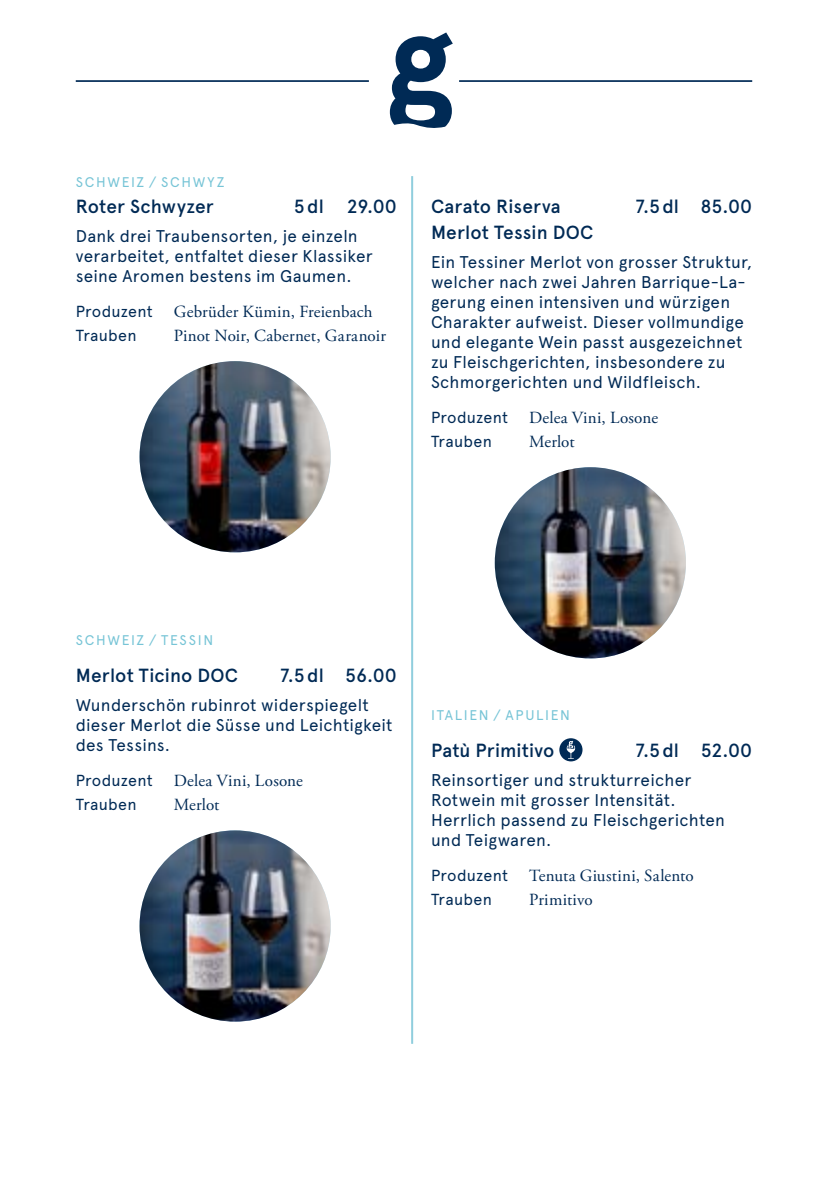
<style>
.page{position:relative;width:828px;height:1180px;background:#fff}
.page>*{position:absolute;margin:0;border:0;box-sizing:border-box;transform-origin:0 0}
.t1{font:500 19px "Apercu Pro";letter-spacing:.01em;color:#002a55}
.t2{font:17px/20px "Apercu Pro";letter-spacing:.015em;color:#002a55}
.t3{font:17px "Adobe Garamond Pro";letter-spacing:.01em;color:#002a55}
.t4{font:16px "Apercu Pro";letter-spacing:.015em;color:#002a55}
.t5{font:14px "Apercu Pro";letter-spacing:.12em;color:#76c4d6}
.s1{font-family:"Apercu Pro";font-size:16px}
</style>
<div class="page">
<hr style="left:76px;top:80px;width:293px;height:2px;background:#002a55">
<hr style="left:459px;top:80px;width:293px;height:2px;background:#002a55">
<svg style="left:390px;top:32px;width:63px;height:96px"></svg>
<img style="left:139px;top:361px;width:192px;height:191px;border-radius:96px">
<img style="left:139px;top:830px;width:192px;height:191px;border-radius:96px">
<img style="left:495px;top:467px;width:191px;height:191px;border-radius:96px">
<div style="left:559px;top:738px;width:23px;height:23px;background:#002a55;border-radius:50%"></div>
<svg style="left:566px;top:740px;width:9px;height:18px"></svg>
<hr style="left:411px;top:176px;width:2px;height:867px;background:#90cedd">
<p class="t5" style="left:76px;top:172px;width:150px">SCHWEIZ / SCHWYZ</p>
<p class="t1" style="left:76px;top:192px;width:140px">Roter Schwyzer</p>
<p class="t1" style="left:294px;top:192px;width:105px">5dl 29.00</p>
<p class="t2" style="left:76px;top:224px;width:299px">Dank drei Traubensorten, je einzeln verarbeitet, entfaltet dieser Klassiker seine Aromen bestens im Gaumen.</p>
<p class="t3" style="left:76px;top:301px;width:298px"><span class="s1">Produzent</span> Gebrüder Kümin, Freienbach</p>
<p class="t4" style="left:76px;top:323px;width:62px">Trauben</p>
<p class="t3" style="left:174px;top:325px;width:214px">Pinot Noir, Cabernet, Garanoir</p>
<p class="t1" style="left:431px;top:192px;width:131px">Carato Riserva</p>
<p class="t1" style="left:635px;top:192px;width:118px">7.5dl 85.00</p>
<p class="t1" style="left:431px;top:218px;width:164px">Merlot Tessin DOC</p>
<p class="t2" style="left:431px;top:250px;width:323px">Ein Tessiner Merlot von grosser Struktur, welcher nach zwei Jahren Barrique-La&shy;gerung einen intensiven und würzigen Charakter aufweist. Dieser vollmundige und elegante Wein passt ausgezeichnet zu Fleischgerichten, insbesondere zu Schmorgerichten und Wildfleisch.</p>
<p class="t3" style="left:431px;top:407px;width:229px"><span class="s1">Produzent</span> Delea Vini, Losone</p>
<p class="t4" style="left:431px;top:429px;width:62px">Trauben</p>
<p class="t3" style="left:529px;top:431px;width:47px">Merlot</p>
<p class="t5" style="left:76px;top:629px;width:139px">SCHWEIZ / TESSIN</p>
<p class="t1" style="left:76px;top:661px;width:164px">Merlot Ticino DOC</p>
<p class="t1" style="left:280px;top:661px;width:118px">7.5dl 56.00</p>
<p class="t2" style="left:76px;top:693px;width:318px">Wunderschön rubinrot widerspiegelt dieser Merlot die Süsse und Leichtigkeit des Tessins.</p>
<p class="t3" style="left:76px;top:770px;width:229px"><span class="s1">Produzent</span> Delea Vini, Losone</p>
<p class="t4" style="left:76px;top:792px;width:62px">Trauben</p>
<p class="t3" style="left:174px;top:794px;width:47px">Merlot</p>
<p class="t5" style="left:431px;top:704px;width:140px">ITALIEN / APULIEN</p>
<p class="t1" style="left:431px;top:736px;width:125px">Patù Primitivo</p>
<p class="t1" style="left:635px;top:736px;width:118px">7.5dl 52.00</p>
<p class="t2" style="left:431px;top:768px;width:295px">Reinsortiger und strukturreicher<br>Rotwein mit grosser Intensität.<br>Herrlich passend zu Fleischgerichten und Teigwaren.</p>
<p class="t3" style="left:431px;top:865px;width:264px"><span class="s1">Produzent</span> Tenuta Giustini, Salento</p>
<p class="t4" style="left:431px;top:887px;width:62px">Trauben</p>
<p class="t3" style="left:529px;top:889px;width:65px">Primitivo</p>
</div>
